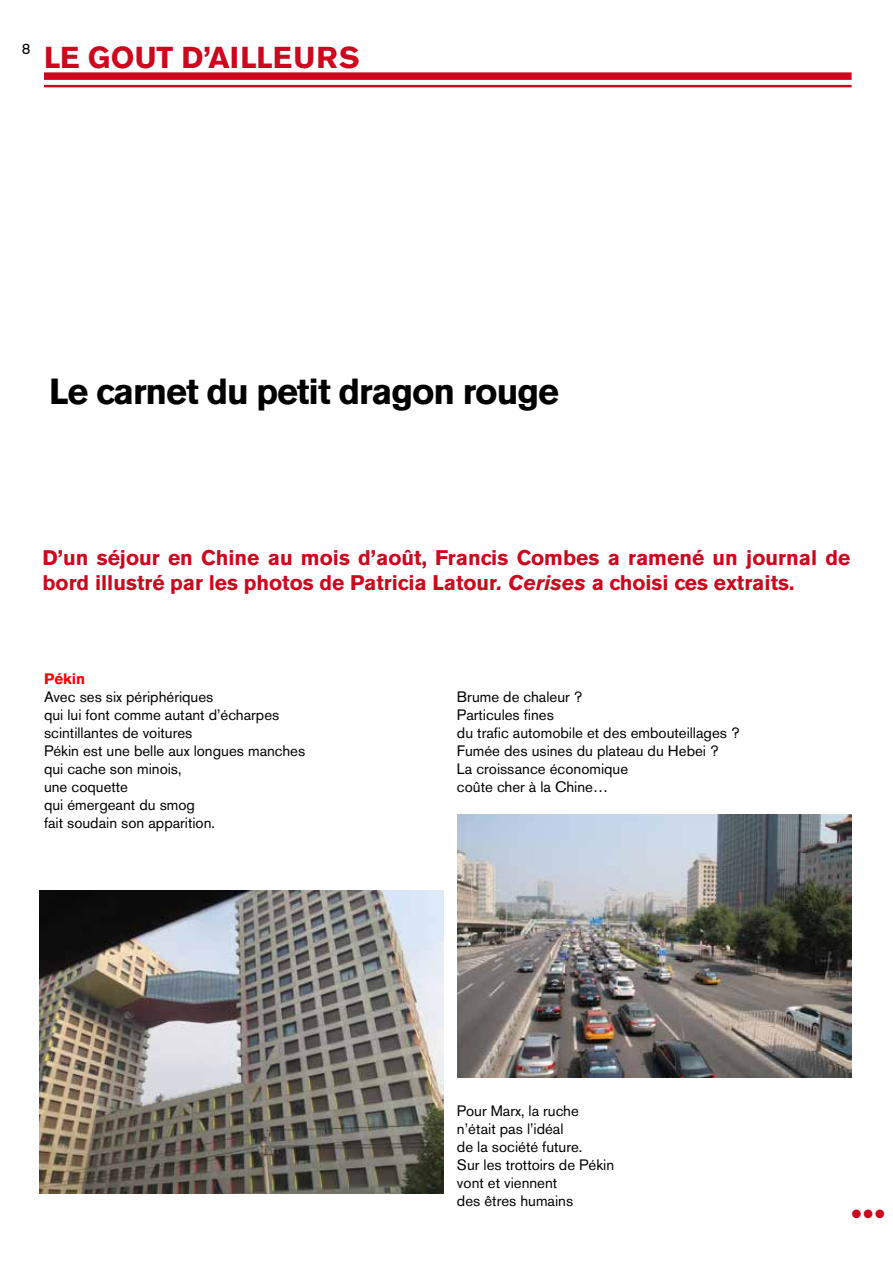
<style>
.page{position:relative;width:893px;height:1263px;background:#fff}
.page>*{position:absolute;margin:0;border:0;box-sizing:border-box;transform-origin:0 0}
.t1{font:700 36px "Akzidenz Grotesk BE";letter-spacing:-.03em;color:#000}
.t2{font:700 30px "Akzidenz Grotesk BE";color:#cd071e}
.t3{font:700 21px/25.2px "Akzidenz Grotesk BE";color:#cd071e}
.t4{font:15px/18px "Akzidenz Grotesk BE";color:#000}
.t5{font:700 15px "Akzidenz Grotesk BE";color:#f00}
.t6{font:12px "Zapf Dingbats ITC";color:#cd071e}
.s1{font-style:italic}
</style>
<div class="page">
<div style="left:44px;top:72px;width:808px;height:8px;background:#cd071e"></div>
<hr style="left:44px;top:85px;width:808px;height:2px;background:#cd071e">
<img style="left:40px;top:891px;width:403px;height:303px">
<img style="left:457px;top:815px;width:395px;height:263px">
<p class="t4" style="left:22px;top:40px;width:10px">8</p>
<h2 class="t2" style="left:44px;top:40px;width:317px">LE GOUT D’AILLEURS</h2>
<h1 class="t1" style="left:49px;top:371px;width:511px">Le carnet du petit dragon rouge</h1>
<h3 class="t3" style="left:43px;top:545px;width:809px">D’un séjour en Chine au mois d’août, Francis Combes a ramené un journal de bord illustré par les photos de Patricia Latour<span class="s1">. Cerises</span> a choisi ces extraits.</h3>
<p class="t5" style="left:44px;top:670px;width:43px">Pékin</p>
<p class="t4" style="left:44px;top:688px;width:263px">Avec ses six périphériques<br>qui lui font comme autant d’écharpes scintillantes de voitures<br>Pékin est une belle aux longues manches qui cache son minois,<br>une coquette<br>qui émergeant du smog<br>fait soudain son apparition.</p>
<p class="t4" style="left:457px;top:688px;width:284px">Brume de chaleur ?<br>Particules fines<br>du trafic automobile et des embouteillages ?<br>Fumée des usines du plateau du Hebei ?<br>La croissance économique<br>coûte cher à la Chine…</p>
<p class="t4" style="left:457px;top:1102px;width:159px">Pour Marx, la ruche n’était pas l’idéal<br>de la société future.<br>Sur les trottoirs de Pékin vont et viennent<br>des êtres humains</p>
<p class="t6" style="left:852px;top:1208px;width:34px">● ● ●</p>
</div>
